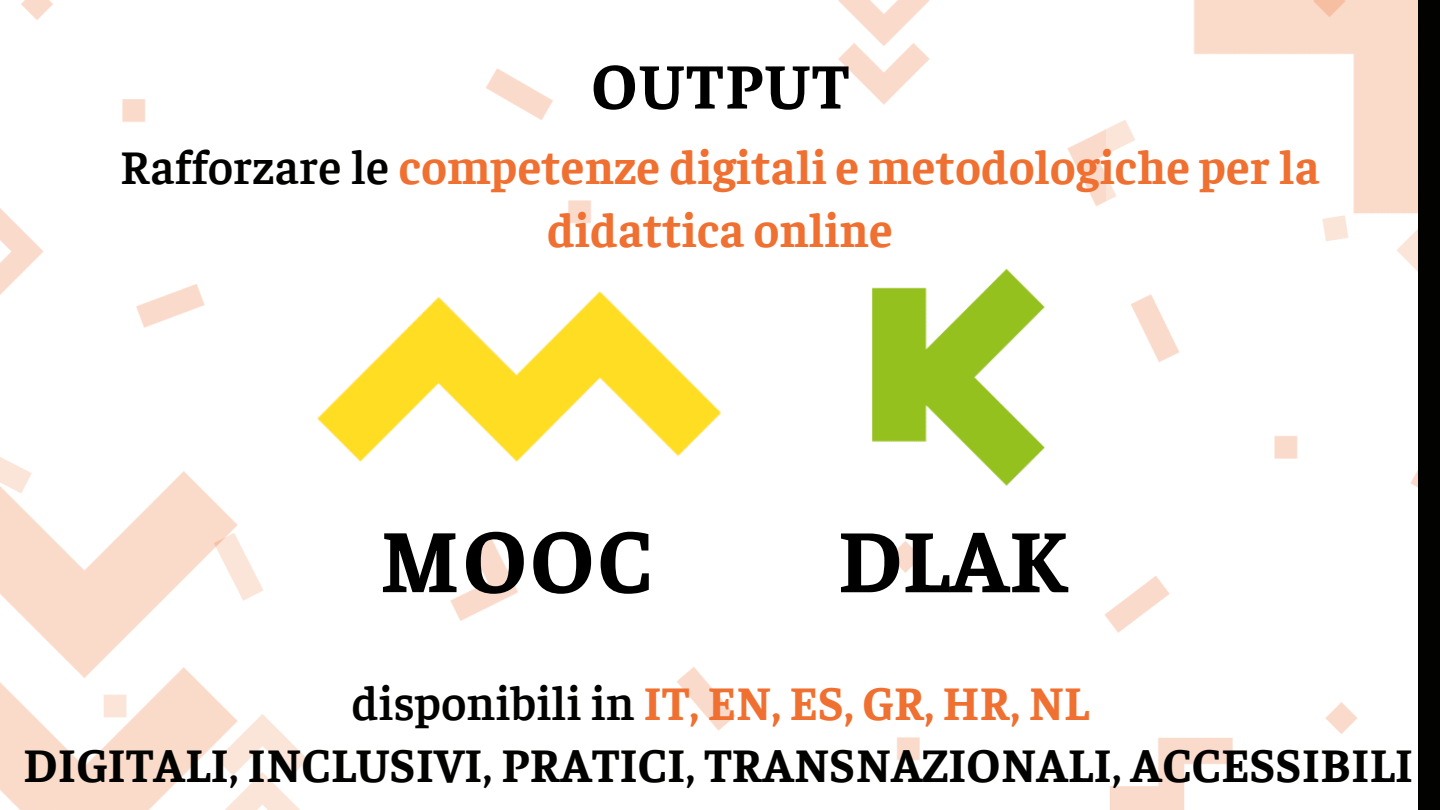
<style>
.page{position:relative;width:1440px;height:810px;background:#fff}
.page>*{position:absolute;margin:0;border:0;box-sizing:border-box;transform-origin:0 0}
.t1{font:700 90.7px "Faustina";letter-spacing:.015em;color:#000}
.t2{font:700 65px "Faustina";letter-spacing:.035em;color:#000}
.t3{font:700 48px/62.2px "Faustina";letter-spacing:.01em;color:#020301;text-align:center}
.t4{font:700 48px/62.2px "Faustina";letter-spacing:.01em;color:#ef7030;text-align:center}
.s1{font-weight:600;color:#020301}
.s2{font-weight:600}
.s3{color:#ef7030}
</style>
<div class="page">
<img style="left:0;top:0;width:1418px;height:810px">
<img style="left:1107px;top:0;width:311px;height:275px">
<img style="left:290px;top:277px;width:453px;height:213px">
<img style="left:0;top:438px;width:309px;height:372px">
<div style="left:1418px;top:0;width:22px;height:810px;background:#020301"></div>
<img style="left:819px;top:259px;width:266px;height:231px">
<h2 class="t2" style="left:591px;top:41px;width:259px">OUTPUT</h2>
<p class="t4" style="left:120px;top:133px;width:1201px"><span class="s1">Rafforzare le</span> competenze digitali e metodologiche per la didattica online</p>
<h1 class="t1" style="left:380px;top:498px;width:274px">MOOC</h1>
<h1 class="t1" style="left:838px;top:498px;width:230px">DLAK</h1>
<p class="t3" style="left:23px;top:669px;width:1391px"><span class="s2">disponibili in</span> <span class="s3">IT, EN, ES, GR, HR, NL<br></span>DIGITALI<span class="s2">,</span> INCLUSIVI<span class="s2">,</span> PRATICI<span class="s2">,</span> TRANSNAZIONALI<span class="s2">,</span> ACCESSIBILI</p>
</div>
